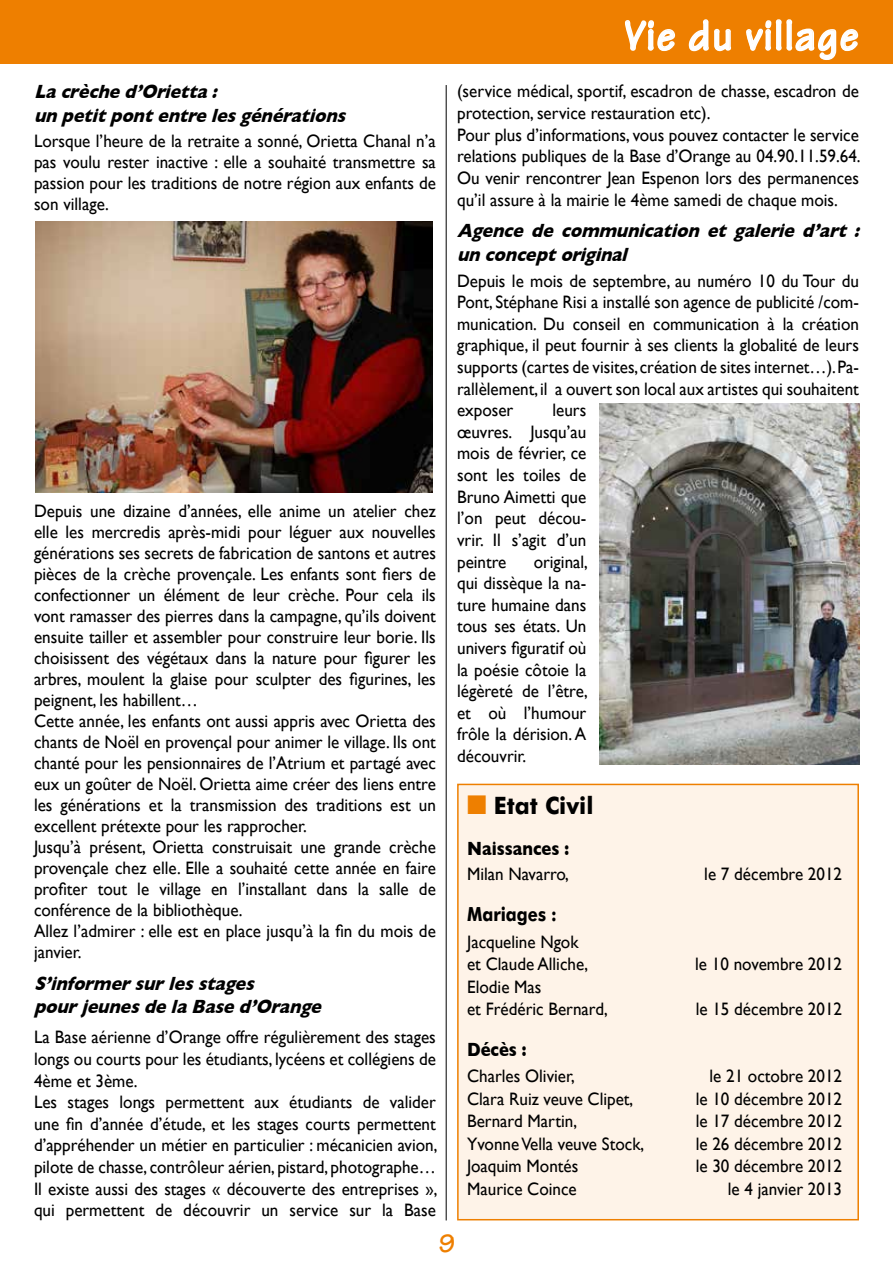
<style>
.page{position:relative;width:893px;height:1263px;background:#fff}
.page>*{position:absolute;margin:0;border:0;box-sizing:border-box;transform-origin:0 0}
.t1{font:700 45px "Tekton";letter-spacing:.04em;color:#fff;scale:.9 1}
.t2{font:700 27px "Tekton";color:#ee7f00}
.t3{font:700 24px "Futura BT";color:#000;scale:.95 1}
.t4{font:italic 700 19.5px/23.4px "Gill Sans";color:#000;scale:.9 1}
.t5{font:700 19.5px "Gill Sans";color:#000;scale:.85 1}
.t6{font:700 19.5px "Futura BT";color:#000;scale:.85 1}
.t7{font:18px/21.6px "Gill Sans";color:#000;scale:.95 1}
.s1{color:#ee7f00}
</style>
<div class="page">
<div style="left:0;top:0;width:244px;height:64px;background:#ee7f00"></div>
<div style="left:225px;top:0;width:668px;height:64px;background:#ee7f00"></div>
<svg style="left:625px;top:20px;width:51px;height:32px"></svg>
<svg style="left:688px;top:19px;width:43px;height:33px"></svg>
<svg style="left:746px;top:19px;width:113px;height:41px"></svg>
<div style="left:458px;top:784px;width:400px;height:436px;background:#fef3e8"></div>
<div style="left:457px;top:784px;width:402px;height:436px;border:2px solid #ee7f00"></div>
<img style="left:35px;top:221px;width:397px;height:272px">
<img style="left:599px;top:403px;width:260px;height:361px">
<hr style="left:446px;top:85px;width:1px;height:1135px;background:#000">
<p class="t4" style="left:34px;top:80px;width:354px">Lacrèched’Orietta : unpetitpontentrelesgénérations</p>
<p class="t7" style="left:34px;top:130px;width:425px;line-height:21px;text-align:justify">Lorsque l’heure de la retraite a sonné, Orietta Chanal n’a pas voulu rester inactive : elle a souhaité transmettre sa passion pour les traditions de notre région aux enfants de son village.</p>
<p class="t7" style="left:34px;top:500px;width:425px;line-height:21px">Depuis une dizaine d’années, elle anime un atelier chez elle les mercredis après-midi pour léguer aux nouvelles générations ses secrets de fabrication de santons et autres pièces de la crèche provençale. Les enfants sont fiers de confectionner un élément de leur crèche. Pour cela ils vont ramasser des pierres dans la campagne, qu’ils doivent ensuite tailler et assembler pour construire leur borie. Ils choisissent des végétaux dans la nature pour figurer les arbres, moulent la glaise pour sculpter des figurines, les peignent, les habillent…<br>Cette année, les enfants ont aussi appris avec Orietta des chants de Noël en provençal pour animer le village. Ils ont chanté pour les pensionnaires de l’Atrium et partagé avec eux un goûter de Noël. Orietta aime créer des liens entre les générations et la transmission des traditions est un excellent prétexte pour les rapprocher.<br>Jusqu’à présent, Orietta construisait une grande crèche provençale chez elle. Elle a souhaité cette année en faire profiter tout le village en l’installant dans la salle de conférence de la bibliothèque.<br>Allez l’admirer : elle est en place jusqu’à la fin du mois de janvier.</p>
<p class="t4" style="left:34px;top:971px;width:327px">S’informersurlesstages pourjeunesdelaBased’Orange</p>
<p class="t7" style="left:34px;top:1026px;width:426px">La Base aérienne d’Orange offre régulièrement des stages longs ou courts pour les étudiants, lycéens et collégiens de 4ème et 3ème.<br>Les stages longs permettent aux étudiants de valider une fin d’année d’étude, et les stages courts permettent d’appréhender un métier en particulier : mécanicien avion, pilote de chasse, contrôleur aérien, pistard, photographe… Il existe aussi des stages « découverte des entreprises », qui permettent de découvrir un service sur la Base</p>
<h1 class="t1" style="left:625px;top:7px;width:261px">Vie du village</h1>
<p class="t7" style="left:457px;top:80px;width:426px">(service médical, sportif, escadron de chasse, escadron de protection, service restauration etc).<br>Pour plus d’informations, vous pouvez contacter le service relations publiques de la Base d’Orange au 04.90.11.59.64.<br>Ou venir rencontrer Jean Espenon lors des permanences qu’il assure à la mairie le 4ème samedi de chaque mois.</p>
<p class="t4" style="left:457px;top:219px;width:455px">Agence de communication et galerie d’art : unconceptoriginal</p>
<p class="t7" style="left:457px;top:270px;width:424px;text-align:justify">Depuis le mois de septembre, au numéro 10 du Tour du Pont, Stéphane Risi a installé son agence de publicité /com&shy;munication. Du conseil en communication à la création graphique, il peut fournir à ses clients la globalité de leurs supports (cartes de visites, création de sites internet…). Pa&shy;rallèlement, il a ouvert son local aux artistes qui souhaitent exposer</p>
<p class="t7" style="left:457px;top:399px;width:138px;text-align:justify;text-indent:95px">leurs œuvres. Jusqu’au mois de février, ce sont les toiles de Bruno Aimetti que l’on peut décou&shy;vrir. Il s’agit d’un peintre</p>
<p class="t7" style="left:457px;top:550px;width:139px;text-align:justify;text-indent:77px">original, qui dissèque la na&shy;ture humaine dans tous ses états. Un univers figuratif où la poésie côtoie la légèreté de l’être, et où l’humour frôle la dérision. A découvrir.</p>
<h3 class="t3" style="left:467px;top:791px;width:135px"><span class="s1">■</span> Etat Civil</h3>
<p class="t5" style="left:467px;top:837px;width:121px">Naissances :</p>
<p class="t7" style="left:467px;top:863px;width:109px">Milan Navarro,</p>
<p class="t7" style="left:704px;top:863px;width:147px">le 7 décembre 2012</p>
<p class="t6" style="left:467px;top:902px;width:107px">Mariages :</p>
<p class="t7" style="left:467px;top:930px;width:129px;line-height:22.5px">Jacqueline Ngok et Claude Alliche,</p>
<p class="t7" style="left:695px;top:953px;width:156px">le 10 novembre 2012</p>
<p class="t7" style="left:467px;top:975px;width:150px;line-height:22.5px">Elodie Mas<br>et Frédéric Bernard,</p>
<p class="t7" style="left:696px;top:998px;width:156px">le 15 décembre 2012</p>
<p class="t5" style="left:467px;top:1037px;width:71px">Décès :</p>
<p class="t7" style="left:467px;top:1065px;width:115px">Charles Olivier,</p>
<p class="t7" style="left:709px;top:1065px;width:141px">le 21 octobre 2012</p>
<p class="t7" style="left:467px;top:1088px;width:176px">Clara Ruiz veuve Clipet,</p>
<p class="t7" style="left:696px;top:1088px;width:156px">le 10 décembre 2012</p>
<p class="t7" style="left:467px;top:1110px;width:117px">Bernard Martin,</p>
<p class="t7" style="left:696px;top:1110px;width:156px">le 17 décembre 2012</p>
<p class="t7" style="left:467px;top:1133px;width:188px">Yvonne Vella veuve Stock,</p>
<p class="t7" style="left:696px;top:1133px;width:156px">le 26 décembre 2012</p>
<p class="t7" style="left:467px;top:1155px;width:119px">Joaquim Montés</p>
<p class="t7" style="left:696px;top:1155px;width:156px">le 30 décembre 2012</p>
<p class="t7" style="left:467px;top:1178px;width:117px">Maurice Coince</p>
<p class="t7" style="left:728px;top:1178px;width:122px">le 4 janvier 2013</p>
<h2 class="t2" style="left:439px;top:1226px;width:18px">9</h2>
</div>
